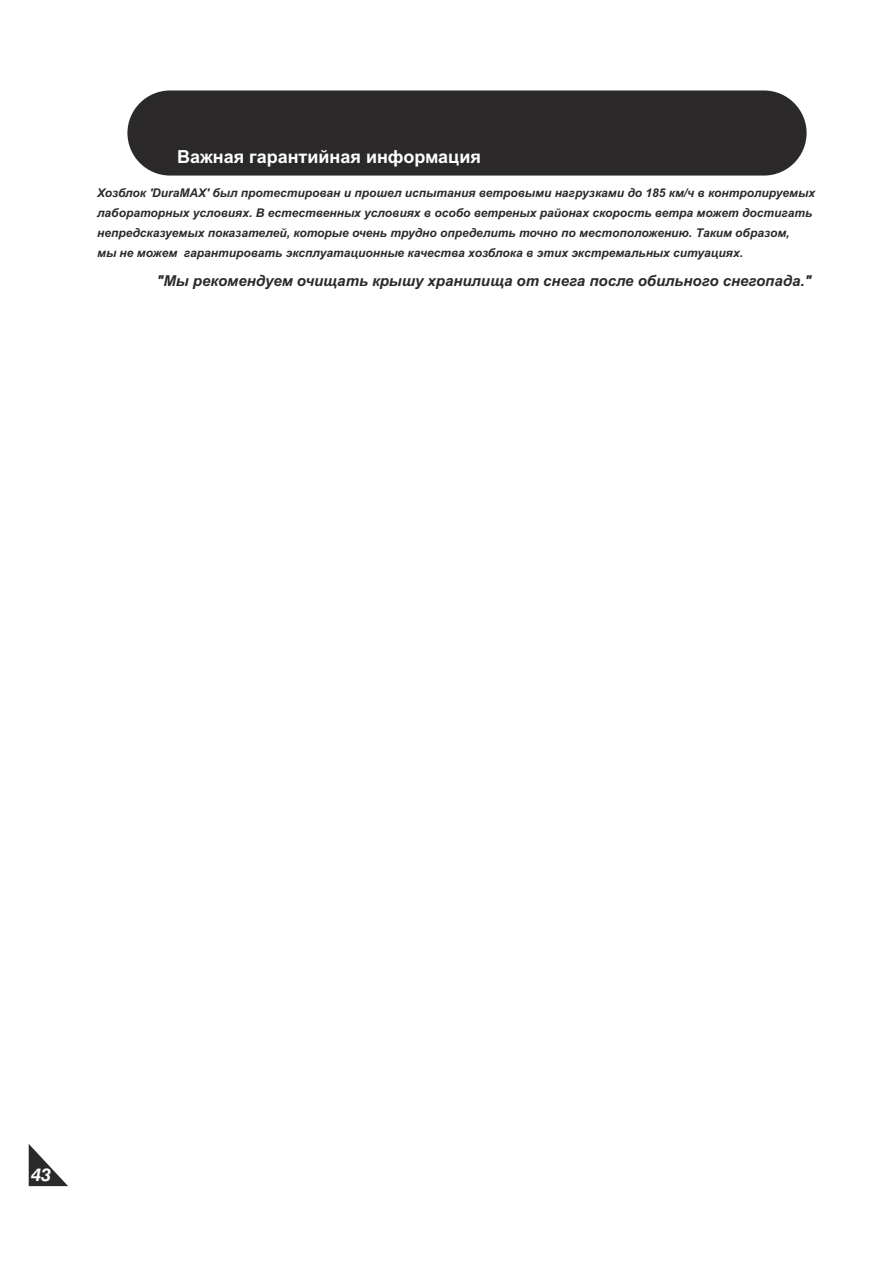
<style>
.page{position:relative;width:893px;height:1263px;background:#fff}
.page>*{position:absolute;margin:0;border:0;box-sizing:border-box;transform-origin:0 0}
.t1{font:700 18px "Arial";color:#fff}
.t2{font:italic 700 18px "Swiss 721 BT";color:#fff}
.t3{font:italic 700 15px "Arial";color:#2b2929}
.t4{font:italic 700 12px/20px "Arial";color:#2b2929}
</style>
<div class="page">
<svg style="left:29px;top:1144px;width:39px;height:42px"></svg>
<div style="left:127px;top:90px;width:680px;height:86px;background:#2b2929;border-radius:43px"></div>
<h1 class="t1" style="left:177px;top:150px;width:305px">Важная гарантийная информация</h1>
<p class="t4" style="left:97px;top:184px;width:719px">Хозблок 'DuraMAX' был протестирован и прошел испытания ветровыми нагрузками до 185 км/ч в контролируемых лабораторных условиях. В естественных условиях в особо ветреных районах скорость ветра может достигать непредсказуемых показателей, которые очень трудно определить точно по местоположению. Таким образом,<br>мы не можем гарантировать эксплуатационные качества хозблока в этих экстремальных ситуациях.</p>
<p class="t3" style="left:156px;top:275px;width:657px">"Мы рекомендуем очищать крышу хранилища от снега после обильного снегопада."</p>
<h1 class="t2" style="left:31px;top:1167px;width:22px">43</h1>
</div>
